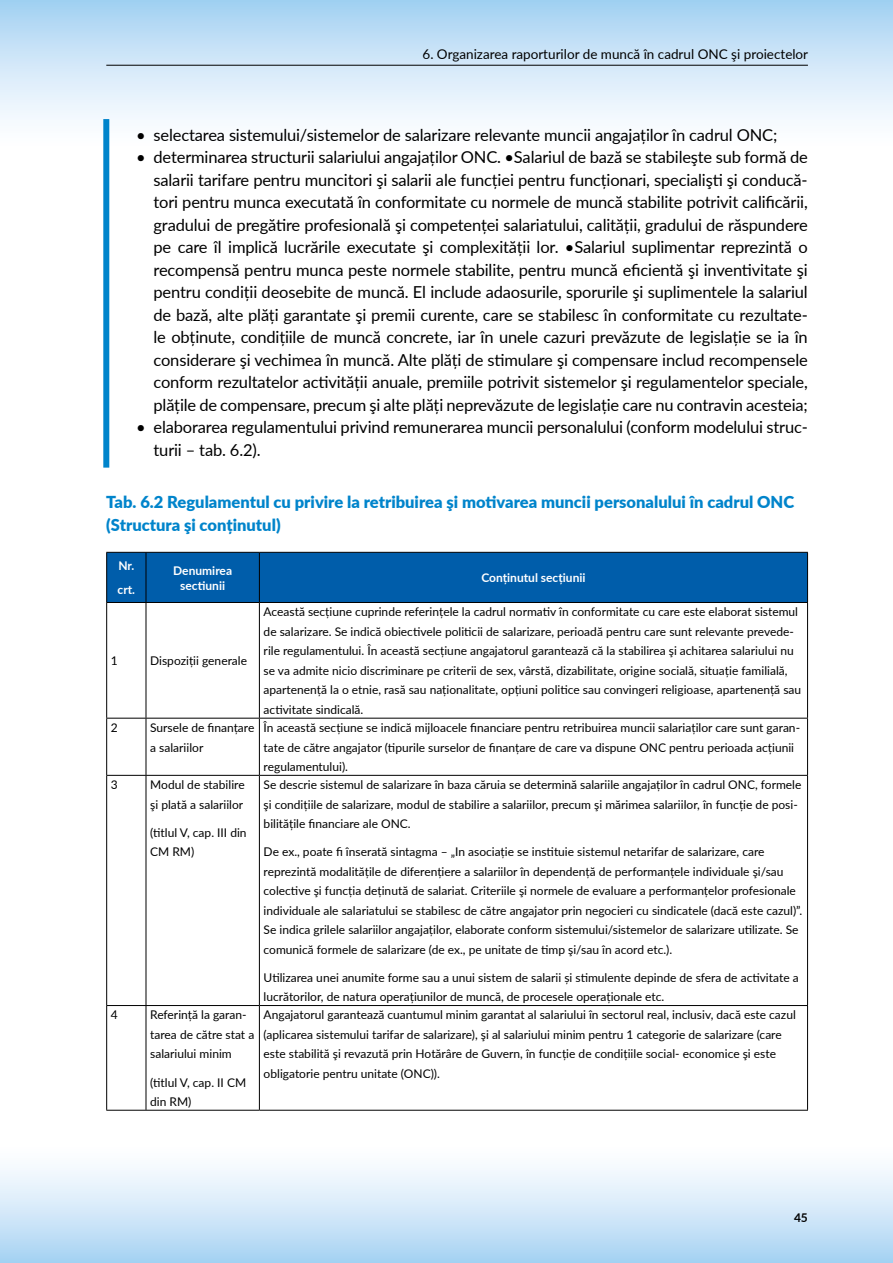
<style>
.page{position:relative;width:893px;height:1263px;background:#fff}
.page>*{position:absolute;margin:0;border:0;box-sizing:border-box;transform-origin:0 0}
.t1{font:16.5px/22.5px "Lato";letter-spacing:-.01em;color:#000;text-align:justify}
.t2{font:900 16.5px/22.5px "Lato";color:#0084cb}
.t3{font:13.5px "Lato";color:#000}
.t4{font:12px/19.5px "Lato";color:#000}
.t5{font:700 12px/23.5px "Lato";color:#fff}
.t6{font:700 12px "Lato";color:#000}
</style>
<div class="page">
<div style="left:0;top:1144px;width:893px;height:119px;background:linear-gradient(to bottom,#fff,#a9d4f3)"></div>
<div style="left:0;top:0;width:893px;height:149px;background:linear-gradient(to bottom,#a5d1f1,#fff)"></div>
<hr style="left:106px;top:65px;width:702px;height:1px;background:#000">
<div style="left:103px;top:119px;width:6px;height:349px;background:#0084cb"></div>
<div style="left:107px;top:553px;width:700px;height:49px;background:#005daa"></div>
<hr style="left:106px;top:552px;width:40px;height:1px;background:#000">
<hr style="left:106px;top:553px;width:1px;height:49px;background:#000">
<hr style="left:106px;top:602px;width:40px;height:1px;background:#000">
<hr style="left:146px;top:552px;width:113px;height:1px;background:#000">
<hr style="left:146px;top:553px;width:1px;height:49px;background:#000">
<hr style="left:146px;top:602px;width:113px;height:1px;background:#000">
<hr style="left:259px;top:552px;width:549px;height:1px;background:#000">
<hr style="left:259px;top:553px;width:1px;height:49px;background:#000">
<hr style="left:807px;top:553px;width:1px;height:49px;background:#000">
<hr style="left:259px;top:602px;width:549px;height:1px;background:#000">
<hr style="left:106px;top:603px;width:1px;height:115px;background:#000">
<hr style="left:146px;top:603px;width:1px;height:115px;background:#000">
<hr style="left:259px;top:603px;width:1px;height:115px;background:#000">
<hr style="left:807px;top:603px;width:1px;height:115px;background:#000">
<hr style="left:106px;top:718px;width:40px;height:1px;background:#000">
<hr style="left:106px;top:718px;width:1px;height:57px;background:#000">
<hr style="left:146px;top:718px;width:113px;height:1px;background:#000">
<hr style="left:146px;top:718px;width:1px;height:57px;background:#000">
<hr style="left:259px;top:718px;width:549px;height:1px;background:#000">
<hr style="left:259px;top:718px;width:1px;height:57px;background:#000">
<hr style="left:807px;top:718px;width:1px;height:57px;background:#000">
<hr style="left:106px;top:775px;width:40px;height:1px;background:#000">
<hr style="left:106px;top:776px;width:1px;height:229px;background:#000">
<hr style="left:146px;top:775px;width:113px;height:1px;background:#000">
<hr style="left:146px;top:776px;width:1px;height:229px;background:#000">
<hr style="left:259px;top:775px;width:549px;height:1px;background:#000">
<hr style="left:259px;top:776px;width:1px;height:229px;background:#000">
<hr style="left:807px;top:776px;width:1px;height:229px;background:#000">
<hr style="left:106px;top:1005px;width:40px;height:1px;background:#000">
<hr style="left:106px;top:1006px;width:1px;height:104px;background:#000">
<hr style="left:146px;top:1005px;width:113px;height:1px;background:#000">
<hr style="left:146px;top:1006px;width:1px;height:104px;background:#000">
<hr style="left:259px;top:1005px;width:549px;height:1px;background:#000">
<hr style="left:259px;top:1006px;width:1px;height:104px;background:#000">
<hr style="left:807px;top:1006px;width:1px;height:104px;background:#000">
<hr style="left:106px;top:1110px;width:40px;height:1px;background:#000">
<hr style="left:146px;top:1110px;width:113px;height:1px;background:#000">
<hr style="left:259px;top:1110px;width:549px;height:1px;background:#000">
<p class="t3" style="left:422px;top:44px;width:387px">6. Organizarea raporturilor de muncă în cadrul ONC şi proiectelor</p>
<h1 class="t1" style="left:136px;top:123px;width:643px">• selectarea sistemului/sistemelor de salarizare relevante muncii angajaților în cadrul ONC;</h1>
<p class="t1" style="left:154px;top:145px;width:656px;text-indent:-17px">• determinarea structurii salariului angajaților ONC. •Salariul de bază se stabileşte sub formă de salarii tarifare pentru muncitori şi salarii ale funcției pentru funcționari, specialişti şi conducă&shy;tori pentru munca executată în conformitate cu normele de muncă stabilite potrivit calificării, gradului de pregătire profesională şi competenței salariatului, calității, gradului de răspundere pe care îl implică lucrările executate şi complexității lor. •Salariul suplimentar reprezintă o recompensă pentru munca peste normele stabilite, pentru muncă eficientă şi inventivitate şi pentru condiții deosebite de muncă. El include adaosurile, sporurile şi suplimentele la salariul de bază, alte plăți garantate şi premii curente, care se stabilesc în conformitate cu rezultate&shy;le obținute, condițiile de muncă concrete, iar în unele cazuri prevăzute de legislație se ia în considerare şi vechimea în muncă. Alte plăți de stimulare şi compensare includ recompensele conform rezultatelor activității anuale, premiile potrivit sistemelor şi regulamentelor speciale, plățile de compensare, precum şi alte plăți neprevăzute de legislație care nu contravin acesteia;</p>
<h1 class="t1" style="left:154px;top:415px;width:656px;text-indent:-17px">• elaborarea regulamentului privind remunerarea muncii personalului (conform modelului struc&shy;turii – tab. 6.2).</h1>
<h1 class="t2" style="left:106px;top:490px;width:689px">Tab. 6.2 Regulamentul cu privire la retribuirea şi motivarea muncii personalului în cadrul ONC (Structura şi conținutul)</h1>
<p class="t5" style="left:118px;top:554px;width:19px">Nr. crt.</p>
<p class="t5" style="left:173px;top:562px;width:60px;line-height:15px;text-align:center">Denumirea sectiunii</p>
<p class="t5" style="left:481px;top:565px;width:106px">Conținutul secțiunii</p>
<p class="t4" style="left:111px;top:650px;width:8px">1</p>
<p class="t4" style="left:150px;top:650px;width:98px">Dispoziții generale</p>
<p class="t4" style="left:264px;top:602px;width:539px">Această secțiune cuprinde referințele la cadrul normativ în conformitate cu care este elaborat sistemul de salarizare. Se indică obiectivele politicii de salarizare, perioadă pentru care sunt relevante prevede&shy;rile regulamentului. În această secțiune angajatorul garantează că la stabilirea şi achitarea salariului nu se va admite nicio discriminare pe criterii de sex, vârstă, dizabilitate, origine socială, situație familială, apartenență la o etnie, rasă sau naționalitate, opțiuni politice sau convingeri religioase, apartenență sau activitate sindicală.</p>
<p class="t4" style="left:111px;top:717px;width:8px">2</p>
<p class="t4" style="left:150px;top:717px;width:106px">Sursele de finanțare a salariilor</p>
<p class="t4" style="left:264px;top:717px;width:538px">În această secțiune se indică mijloacele financiare pentru retribuirea muncii salariaților care sunt garan&shy;tate de către angajator (tipurile surselor de finanțare de care va dispune ONC pentru perioada acțiunii regulamentului).</p>
<p class="t4" style="left:111px;top:775px;width:8px">3</p>
<p class="t4" style="left:150px;top:775px;width:96px">Modul de stabilire şi plată a salariilor</p>
<p class="t4" style="left:150px;top:822px;width:98px">(titlul V, cap. III din<br>CM RM)</p>
<p class="t4" style="left:264px;top:775px;width:539px">Se descrie sistemul de salarizare în baza căruia se determină salariile angajaților în cadrul ONC, formele şi condițiile de salarizare, modul de stabilire a salariilor, precum şi mărimea salariilor, în funcție de posi&shy;bilitățile financiare ale ONC.</p>
<p class="t4" style="left:264px;top:842px;width:540px">De ex., poate fi înserată sintagma – „In asociație se instituie sistemul netarifar de salarizare, care reprezintă modalitățile de diferențiere a salariilor în dependență de performanțele individuale şi/sau colective şi funcția deținută de salariat. Criteriile şi normele de evaluare a performanțelor profesionale individuale ale salariatului se stabilesc de către angajator prin negocieri cu sindicatele (dacă este cazul)”.<br>Se indica grilele salariilor angajaților, elaborate conform sistemului/sistemelor de salarizare utilizate. Se comunică formele de salarizare (de ex., pe unitate de timp şi/sau în acord etc.).</p>
<p class="t4" style="left:264px;top:967px;width:537px">Utilizarea unei anumite forme sau a unui sistem de salarii și stimulente depinde de sfera de activitate a lucrătorilor, de natura operațiunilor de muncă, de procesele operaționale etc.</p>
<p class="t4" style="left:111px;top:1005px;width:8px">4</p>
<p class="t4" style="left:150px;top:1005px;width:106px">Referință la garan&shy;tarea de către stat a salariului minim</p>
<p class="t4" style="left:150px;top:1072px;width:97px">(titlul V, cap. II CM din RM)</p>
<p class="t4" style="left:264px;top:1005px;width:534px">Angajatorul garantează cuantumul minim garantat al salariului în sectorul real, inclusiv, dacă este cazul (aplicarea sistemului tarifar de salarizare), şi al salariului minim pentru 1 categorie de salarizare (care este stabilită şi revazută prin Hotărâre de Guvern, în funcție de condițiile social- economice şi este obligatorie pentru unitate (ONC)).</p>
<p class="t6" style="left:794px;top:1208px;width:15px">45</p>
</div>
